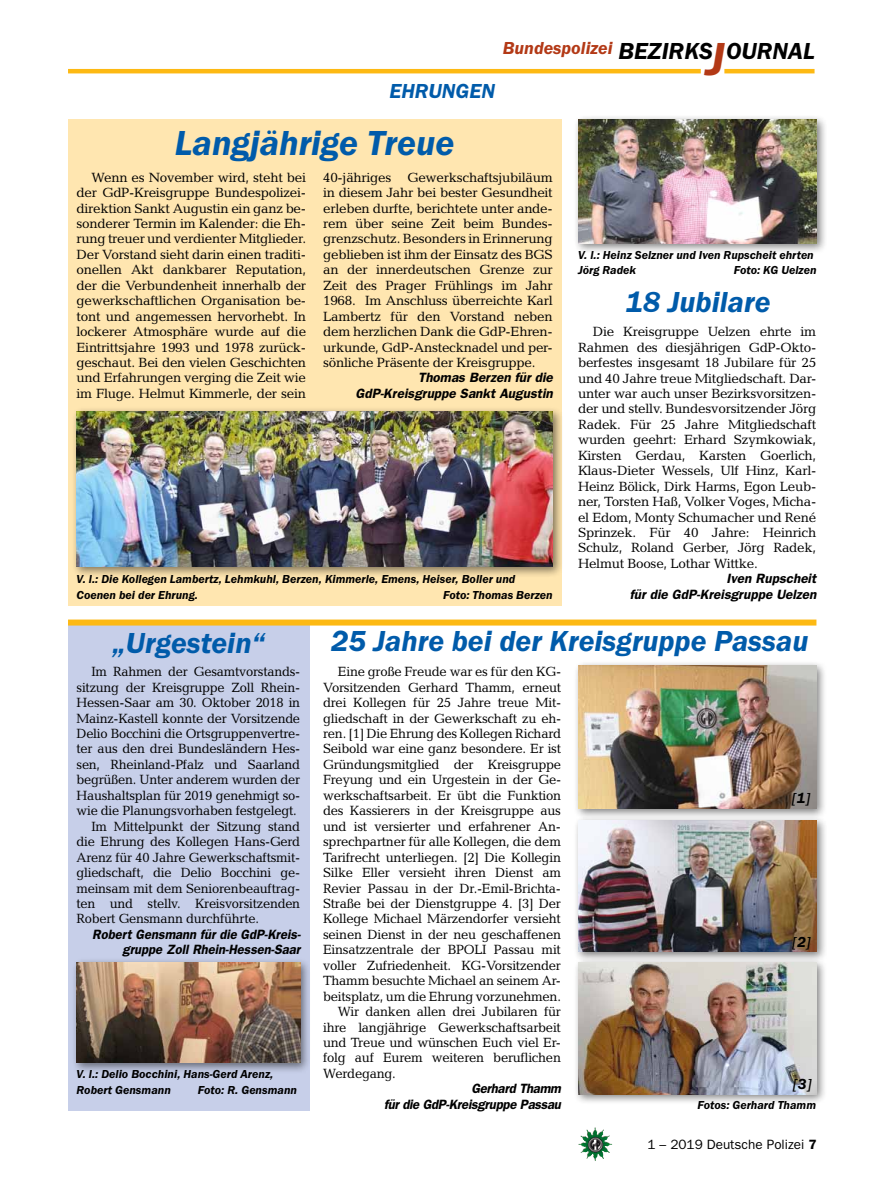
<style>
.page{position:relative;width:893px;height:1191px;background:#fff}
.page>*{position:absolute;margin:0;border:0;box-sizing:border-box;transform-origin:0 0}
.t1{font:italic 600 36px "Franklin Gothic Itc T";color:#005baa}
.t2{font:italic 600 30px "Franklin Gothic Itc T";color:#005baa}
.t3{font:italic 600 24px "Franklin Gothic Itc T";color:#000}
.t4{font:italic 600 21px "Franklin Gothic Itc T";color:#005baa}
.t5{font:italic 600 18px "Franklin Gothic Itc T";color:#b33916}
.t6{font:italic 600 15px "Franklin Gothic Itc T";color:#000}
.t7{font:13.5px/15.5px "Candida";letter-spacing:-.02em;color:#000;text-align:justify}
.t8{font:13.5px "Candida";letter-spacing:-.02em;color:#000;scale:.96 1}
.t9{font:italic 600 13.5px/15.5px "Franklin Gothic";color:#000;text-align:right}
.t10{font:italic 600 13.5px/15.5px "Franklin Gothic";color:#000;text-align:right;scale:.96 1}
.t11{font:italic 600 13.5px/15.5px "Franklin Gothic";letter-spacing:-.02em;color:#000;text-align:right}
.t12{font:13.5px "Franklin Gothic";color:#000}
.t13{font:italic 600 12px/15.5px "Franklin Gothic Itc T";color:#000}
.s1{font-size:48px;color:#b33916}
.s2{font-weight:600}
</style>
<div class="page">
<img style="left:578px;top:1127px;width:17px;height:25px">
<hr style="left:724px;top:69px;width:90px;height:4px;background:#fdb913">
<hr style="left:68px;top:69px;width:633px;height:4px;background:#fdb913">
<div style="left:68px;top:119px;width:493px;height:486px;background:#ffe6b0"></div>
<div style="left:573px;top:815px;width:255px;height:148px;background:#000;opacity:.5"></div>
<img style="left:578px;top:820px;width:238px;height:131px">
<div style="left:573px;top:660px;width:254px;height:159px;background:#000;opacity:.5"></div>
<img style="left:578px;top:666px;width:238px;height:142px">
<div style="left:573px;top:957px;width:254px;height:148px;background:#000;opacity:.5"></div>
<img style="left:578px;top:963px;width:238px;height:131px">
<div style="left:68px;top:623px;width:242px;height:487px;background:#c7cfe9"></div>
<div style="left:68px;top:619px;width:748px;height:6px;background:#fdb913"></div>
<div style="left:71px;top:957px;width:241px;height:116px;background:#000;opacity:.5"></div>
<img style="left:77px;top:963px;width:223px;height:99px">
<div style="left:71px;top:406px;width:493px;height:172px;background:#000;opacity:.5"></div>
<img style="left:76px;top:412px;width:477px;height:154px">
<div style="left:573px;top:115px;width:255px;height:139px;background:#000;opacity:.5"></div>
<img style="left:578px;top:120px;width:239px;height:123px">
<h3 class="t4" style="left:389px;top:79px;width:40px">Ehrungen</h3>
<h3 class="t5" style="left:503px;top:37px;width:111px">Bundespolizei</h3>
<h3 class="t3" style="left:618px;top:37px;width:198px">BEZIRKS<span class="s1">J</span>OURNAL</h3>
<h1 class="t1" style="left:175px;top:122px;width:281px">Langjährige Treue</h1>
<p class="t7" style="left:323px;top:169px;width:231px">40-jähriges Gewerkschaftsjubiläum in diesem Jahr bei bester Gesundheit erleben durfte, berichtete unter ande&shy;rem über seine Zeit beim Bundes&shy;grenzschutz. Besonders in Erinnerung geblieben ist ihm der Einsatz des BGS an der innerdeutschen Grenze zur Zeit des Prager Frühlings im Jahr 1968. Im Anschluss überreichte Karl Lambertz für den Vorstand neben dem herzlichen Dank die GdP-Ehren&shy;urkunde, GdP-Anstecknadel und per&shy;sönliche Präsente der Kreisgruppe.</p>
<p class="t9" style="left:355px;top:370px;width:199px">Thomas Berzen für die<br>GdP-Kreisgruppe Sankt Augustin</p>
<p class="t7" style="left:77px;top:169px;width:231px;text-indent:15px">Wenn es November wird, steht bei der GdP-Kreisgruppe Bundespolizei&shy;direktion Sankt Augustin ein ganz be&shy;sonderer Termin im Kalender: die Eh&shy;rung treuer und verdienter Mitglieder.<br>Der Vorstand sieht darin einen traditi&shy;onellen Akt dankbarer Reputation, der die Verbundenheit innerhalb der gewerkschaftlichen Organisation be&shy;tont und angemessen hervorhebt. In lockerer Atmosphäre wurde auf die Eintrittsjahre 1993 und 1978 zurück&shy;geschaut. Bei den vielen Geschichten und Erfahrungen verging die Zeit wie im Fluge. Helmut Kimmerle, der sein</p>
<p class="t13" style="left:77px;top:571px;width:440px">V. l.: Die Kollegen Lambertz, Lehmkuhl, Berzen, Kimmerle, Emens, Heiser, Boller und<br>Coenen bei der Ehrung.</p>
<p class="t13" style="left:443px;top:587px;width:111px">Foto: Thomas Berzen</p>
<p class="t13" style="left:578px;top:247px;width:237px">V. l.: Heinz Selzner und Iven Rupscheit ehrten<br>Jörg Radek</p>
<p class="t13" style="left:734px;top:262px;width:84px">Foto: KG Uelzen</p>
<h2 class="t2" style="left:625px;top:284px;width:147px">18 Jubilare</h2>
<p class="t7" style="left:578px;top:324px;width:240px;text-align:left;text-indent:15px">Die Kreisgruppe Uelzen ehrte im Rahmen des diesjährigen GdP-Okto&shy;berfestes insgesamt 18 Jubilare für 25 und 40 Jahre treue Mitgliedschaft. Dar&shy;unter war auch unser Bezirksvorsitzen&shy;der und stellv. Bundesvorsitzender Jörg Radek. Für 25 Jahre Mitgliedschaft wurden geehrt: Erhard Szymkowiak, Kirsten Gerdau, Karsten Goerlich, Klaus-Dieter Wessels, Ulf Hinz, Karl-Heinz Bölick, Dirk Harms, Egon Leub&shy;ner, Torsten Haß, Volker Voges, Micha&shy;el Edom, Monty Schumacher und René Sprinzek. Für 40 Jahre: Heinrich Schulz, Roland Gerber, Jörg Radek, Helmut Boose, Lothar Wittke.</p>
<p class="t9" style="left:630px;top:571px;width:188px">Iven Rupscheit<br>für die GdP-Kreisgruppe Uelzen</p>
<h2 class="t2" style="left:113px;top:626px;width:154px">„Urgestein“</h2>
<p class="t8" style="left:91px;top:664px;width:219px">Im Rahmen der Gesamtvorstands-</p>
<p class="t8" style="left:77px;top:679px;width:233px">sitzung der Kreisgruppe Zoll Rhein-</p>
<p class="t8" style="left:77px;top:695px;width:234px">Hessen-Saar am 30. Oktober 2018 in</p>
<p class="t8" style="left:77px;top:710px;width:234px">Mainz-Kastell konnte der Vorsitzende</p>
<p class="t8" style="left:77px;top:725px;width:234px">Delio Bocchini die Ortsgruppenvertre-</p>
<p class="t8" style="left:77px;top:741px;width:234px">ter aus den drei Bundesländern Hes-</p>
<p class="t8" style="left:77px;top:756px;width:234px">sen, Rheinland-Pfalz und Saarland</p>
<p class="t8" style="left:77px;top:772px;width:234px">begrüßen. Unter anderem wurden der</p>
<p class="t8" style="left:77px;top:787px;width:234px">Haushaltsplan für 2019 genehmigt so-</p>
<p class="t8" style="left:77px;top:803px;width:231px">wie die Planungsvorhaben festgelegt.</p>
<p class="t8" style="left:91px;top:818px;width:219px">Im Mittelpunkt der Sitzung stand</p>
<p class="t8" style="left:77px;top:834px;width:234px">die Ehrung des Kollegen Hans-Gerd</p>
<p class="t8" style="left:77px;top:849px;width:234px">Arenz für 40 Jahre Gewerkschaftsmit-</p>
<p class="t8" style="left:77px;top:864px;width:234px">gliedschaft, die Delio Bocchini ge-</p>
<p class="t8" style="left:77px;top:880px;width:234px">meinsam mit dem Seniorenbeauftrag-</p>
<p class="t8" style="left:77px;top:895px;width:234px">ten und stellv. Kreisvorsitzenden</p>
<p class="t8" style="left:77px;top:911px;width:191px">Robert Gensmann durchführte.</p>
<p class="t10" style="left:92px;top:926px;width:219px">Robert Gensmann für die GdP-Kreis&shy;gruppe Zoll Rhein-Hessen-Saar</p>
<p class="t13" style="left:77px;top:1066px;width:198px">V. l.: Delio Bocchini, Hans-Gerd Arenz,<br>Robert Gensmann</p>
<p class="t13" style="left:198px;top:1081px;width:101px">Foto: R. Gensmann</p>
<h2 class="t2" style="left:331px;top:623px;width:479px">25 Jahre bei der Kreisgruppe Passau</h2>
<p class="t7" style="left:338px;top:664px;width:223px">Eine große Freude war es für den KG-</p>
<p class="t7" style="left:323px;top:679px;width:240px">Vorsitzenden Gerhard Thamm, erneut</p>
<p class="t7" style="left:323px;top:695px;width:240px">drei Kollegen für 25 Jahre treue Mit-</p>
<p class="t7" style="left:323px;top:710px;width:240px">gliedschaft in der Gewerkschaft zu eh-</p>
<p class="t7" style="left:323px;top:725px;width:240px">ren. [1] Die Ehrung des Kollegen Richard</p>
<p class="t7" style="left:323px;top:741px;width:240px">Seibold war eine ganz besondere. Er ist</p>
<p class="t7" style="left:323px;top:756px;width:240px">Gründungsmitglied der Kreisgruppe</p>
<p class="t7" style="left:323px;top:772px;width:240px">Freyung und ein Urgestein in der Ge-</p>
<p class="t7" style="left:323px;top:787px;width:240px">werkschaftsarbeit. Er übt die Funktion</p>
<p class="t7" style="left:323px;top:803px;width:239px">des Kassierers in der Kreisgruppe aus</p>
<p class="t7" style="left:323px;top:818px;width:239px">und ist versierter und erfahrener An-</p>
<p class="t7" style="left:323px;top:834px;width:239px">sprechpartner für alle Kollegen, die dem</p>
<p class="t7" style="left:323px;top:849px;width:239px">Tarifrecht unterliegen. [2] Die Kollegin</p>
<p class="t7" style="left:323px;top:864px;width:239px">Silke Eller versieht ihren Dienst am</p>
<p class="t7" style="left:323px;top:880px;width:238px">Revier Passau in der Dr.-Emil-Brichta-</p>
<p class="t7" style="left:323px;top:895px;width:239px">Straße bei der Dienstgruppe 4. [3] Der</p>
<p class="t7" style="left:323px;top:911px;width:239px">Kollege Michael Märzendorfer versieht</p>
<p class="t7" style="left:323px;top:926px;width:239px">seinen Dienst in der neu geschaffenen</p>
<p class="t7" style="left:323px;top:942px;width:239px">Einsatzzentrale der BPOLI Passau mit</p>
<p class="t7" style="left:323px;top:957px;width:239px">voller Zufriedenheit. KG-Vorsitzender</p>
<p class="t7" style="left:323px;top:973px;width:239px">Thamm besuchte Michael an seinem Ar-</p>
<p class="t7" style="left:323px;top:988px;width:239px">beitsplatz, um die Ehrung vorzunehmen.</p>
<p class="t7" style="left:338px;top:1003px;width:225px">Wir danken allen drei Jubilaren für</p>
<p class="t7" style="left:323px;top:1019px;width:239px">ihre langjährige Gewerkschaftsarbeit</p>
<p class="t7" style="left:323px;top:1034px;width:239px">und Treue und wünschen Euch viel Er-</p>
<p class="t7" style="left:323px;top:1050px;width:239px">folg auf Eurem weiteren beruflichen</p>
<p class="t7" style="left:323px;top:1065px;width:74px">Werdegang.</p>
<p class="t11" style="left:384px;top:1081px;width:178px">Gerhard Thamm<br>für die GdP-Kreisgruppe Passau</p>
<p class="t6" style="left:792px;top:789px;width:20px">[1]</p>
<p class="t6" style="left:792px;top:933px;width:20px">[2]</p>
<p class="t6" style="left:793px;top:1075px;width:20px">[3]</p>
<p class="t13" style="left:697px;top:1097px;width:120px">Fotos: Gerhard Thamm</p>
<p class="t12" style="left:647px;top:1136px;width:171px">1 – 2019 Deutsche Polizei <span class="s2">7</span></p>
</div>
